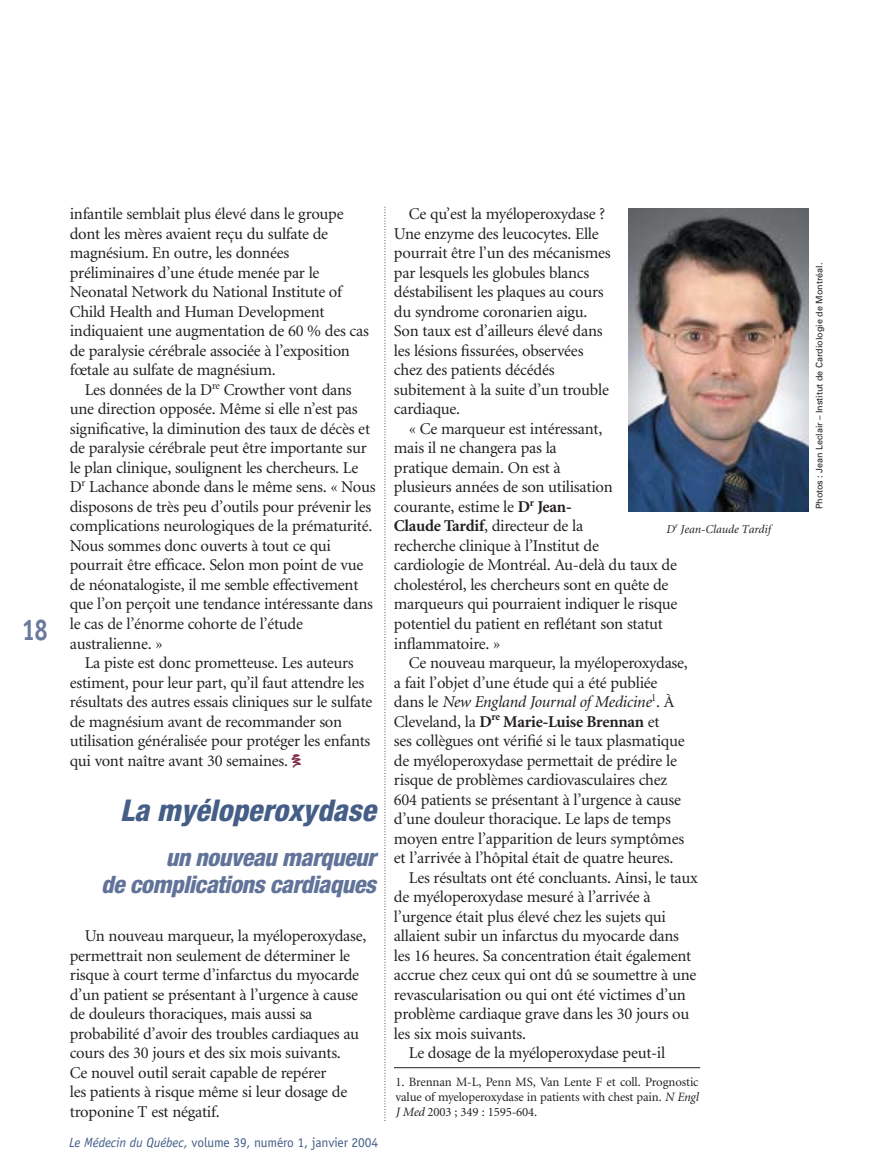
<style>
.page{position:relative;width:878px;height:1175px;background:#fff}
.page>*{position:absolute;margin:0;border:0;box-sizing:border-box;transform-origin:0 0}
.t1{font:italic 800 condensed 30px "Helvetica Neue";color:#455e87}
.t2{font:700 30px "Officina Sans";color:#69799e;scale:.8 1}
.t3{font:italic 800 condensed 24px/27px "Helvetica Neue";letter-spacing:-.02em;color:#62739a;text-align:right}
.t4{font:16.5px/19.5px "Minion";letter-spacing:-.015em;color:#231f1f}
.t5{font:italic 16.5px "Minion";letter-spacing:-.015em;color:#231f1f}
.t6{font:700 16.5px "Minion";letter-spacing:-.015em;color:#231f1f}
.t7{font:13.5px "Officina Sans";letter-spacing:-.01em;color:#455e87}
.t8{font:12.75px/15px "Minion";letter-spacing:-.01em;color:#231f1f;text-align:justify}
.t9{font:italic 12px "Minion";color:#231f1f}
.t10{font:9px "Univers";color:#231f1f}
.s1{font-family:"Mini Pics Confetti";font-weight:800;color:#842f4a}
.s2{font-style:italic}
.s3{font-weight:700}
.s4{font-style:normal}
.s5{font-weight:400}
</style>
<div class="page">
<svg style="left:384px;top:207px;width:1px;height:912px"></svg>
<img style="left:628px;top:209px;width:181px;height:302px">
<hr style="left:394px;top:1067px;width:306px;height:1px;background:#231f1f">
<h1 class="t2" style="left:22px;top:618px;width:34px">18</h1>
<p class="t4" style="left:70px;top:206px;width:301px">infantile semblait plus élevé dans le groupe dont les mères avaient reçu du sulfate de magnésium. En outre, les données préliminaires d’une étude menée par le Neonatal Network du National Institute of Child Health and Human Development indiquaient une augmentation de 60 % des cas de paralysie cérébrale associée à l’exposition fœtale au sulfate de magnésium.</p>
<p class="t4" style="left:70px;top:381px;width:307px;text-indent:15px">Les données de la D<sup>re</sup> Crowther vont dans une direction opposée. Même si elle n’est pas significative, la diminution des taux de décès et de paralysie cérébrale peut être importante sur le plan clinique, soulignent les chercheurs. Le D<sup>r</sup> Lachance abonde dans le même sens. « Nous disposons de très peu d’outils pour prévenir les complications neurologiques de la prématurité.<br>Nous sommes donc ouverts à tout ce qui pourrait être efficace. Selon mon point de vue de néonatalogiste, il me semble effectivement que l’on perçoit une tendance intéressante dans le cas de l’énorme cohorte de l’étude australienne. »</p>
<p class="t4" style="left:70px;top:654px;width:304px;text-indent:15px">La piste est donc prometteuse. Les auteurs estiment, pour leur part, qu’il faut attendre les résultats des autres essais cliniques sur le sulfate de magnésium avant de recommander son utilisation généralisée pour protéger les enfants qui vont naître avant 30 semaines. <span class="s1">c</span></p>
<h1 class="t1" style="left:120px;top:799px;width:257px">La myéloperoxydase</h1>
<h2 class="t3" style="left:101px;top:846px;width:276px">un nouveau marqueur<br>de complications cardiaques</h2>
<p class="t4" style="left:70px;top:927px;width:298px;text-indent:15px">Un nouveau marqueur, la myéloperoxydase, permettrait non seulement de déterminer le risque à court terme d’infarctus du myocarde d’un patient se présentant à l’urgence à cause de douleurs thoraciques, mais aussi sa probabilité d’avoir des troubles cardiaques au cours des 30 jours et des six mois suivants.<br>Ce nouvel outil serait capable de repérer<br>les patients à risque même si leur dosage de troponine T est négatif.</p>
<p class="t7" style="left:69px;top:1137px;width:311px"><span class="s2">Le Médecin du Québec,</span> volume 39, numéro 1, janvier 2004</p>
<p class="t4" style="left:394px;top:206px;width:218px;text-indent:15px">Ce qu’est la myéloperoxydase ?<br>Une enzyme des leucocytes. Elle pourrait être l’un des mécanismes par lesquels les globules blancs déstabilisent les plaques au cours du syndrome coronarien aigu.<br>Son taux est d’ailleurs élevé dans les lésions fissurées, observées chez des patients décédés subitement à la suite d’un trouble cardiaque.</p>
<p class="t4" style="left:394px;top:420px;width:285px;text-indent:15px">« Ce marqueur est intéressant,<br>mais il ne changera pas la<br>pratique demain. On est à<br>plusieurs années de son utilisation<br>courante, estime le <span class="s3">D</span><sup>r</sup> <span class="s3">Jean-<br>Claude Tardif</span>, directeur de la<br>recherche clinique à l’Institut de<br>cardiologie de Montréal. Au-delà du taux de cholestérol, les chercheurs sont en quête de marqueurs qui pourraient indiquer le risque potentiel du patient en reflétant son statut inflammatoire. »</p>
<p class="t4" style="left:409px;top:654px;width:280px">Ce nouveau marqueur, la myéloperoxydase,</p>
<p class="t4" style="left:394px;top:674px;width:265px">a fait l’objet d’une étude qui a été publiée</p>
<p class="t5" style="left:394px;top:695px;width:282px"><span class="s4">dans le</span> New England Journal of Medicine<sup>1</sup><span class="s4">. À</span></p>
<p class="t6" style="left:394px;top:715px;width:267px"><span class="s5">Cleveland, la</span> D<sup>re</sup> Marie-Luise Brennan <span class="s5">et</span></p>
<p class="t4" style="left:394px;top:732px;width:292px">ses collègues ont vérifié si le taux plasmatique</p>
<p class="t4" style="left:394px;top:752px;width:284px">de myéloperoxydase permettait de prédire le</p>
<p class="t4" style="left:394px;top:771px;width:275px">risque de problèmes cardiovasculaires chez</p>
<p class="t4" style="left:394px;top:791px;width:289px">604 patients se présentant à l’urgence à cause</p>
<p class="t4" style="left:394px;top:810px;width:278px">d’une douleur thoracique. Le laps de temps</p>
<p class="t4" style="left:394px;top:830px;width:292px">moyen entre l’apparition de leurs symptômes</p>
<p class="t4" style="left:394px;top:849px;width:281px">et l’arrivée à l’hôpital était de quatre heures.</p>
<p class="t4" style="left:409px;top:869px;width:290px">Les résultats ont été concluants. Ainsi, le taux</p>
<p class="t4" style="left:394px;top:888px;width:258px">de myéloperoxydase mesuré à l’arrivée à</p>
<p class="t4" style="left:394px;top:908px;width:273px">l’urgence était plus élevé chez les sujets qui</p>
<p class="t4" style="left:394px;top:927px;width:286px">allaient subir un infarctus du myocarde dans</p>
<p class="t4" style="left:394px;top:947px;width:299px">les 16 heures. Sa concentration était également</p>
<p class="t4" style="left:394px;top:966px;width:304px">accrue chez ceux qui ont dû se soumettre à une</p>
<p class="t4" style="left:394px;top:986px;width:293px">revascularisation ou qui ont été victimes d’un</p>
<p class="t4" style="left:394px;top:1005px;width:297px">problème cardiaque grave dans les 30 jours ou</p>
<p class="t4" style="left:394px;top:1025px;width:134px">les six mois suivants.</p>
<p class="t4" style="left:409px;top:1044px;width:258px">Le dosage de la myéloperoxydase peut-il</p>
<p class="t9" style="left:666px;top:524px;width:106px">D<sup>r</sup> Jean-Claude Tardif</p>
<p class="t8" style="left:395px;top:1075px;width:305px">1. Brennan M-L, Penn MS, Van Lente F et coll. Prognostic value of myeloperoxydase in patients with chest pain. <span class="s2">N Engl J Med</span> 2003 ; 349 : 1595-604.</p>
<p class="t10" style="left:816px;top:509px;width:248px;rotate:-90deg">Photos : Jean Leclair – Institut de Cardiologie de Montréal.</p>
</div>
